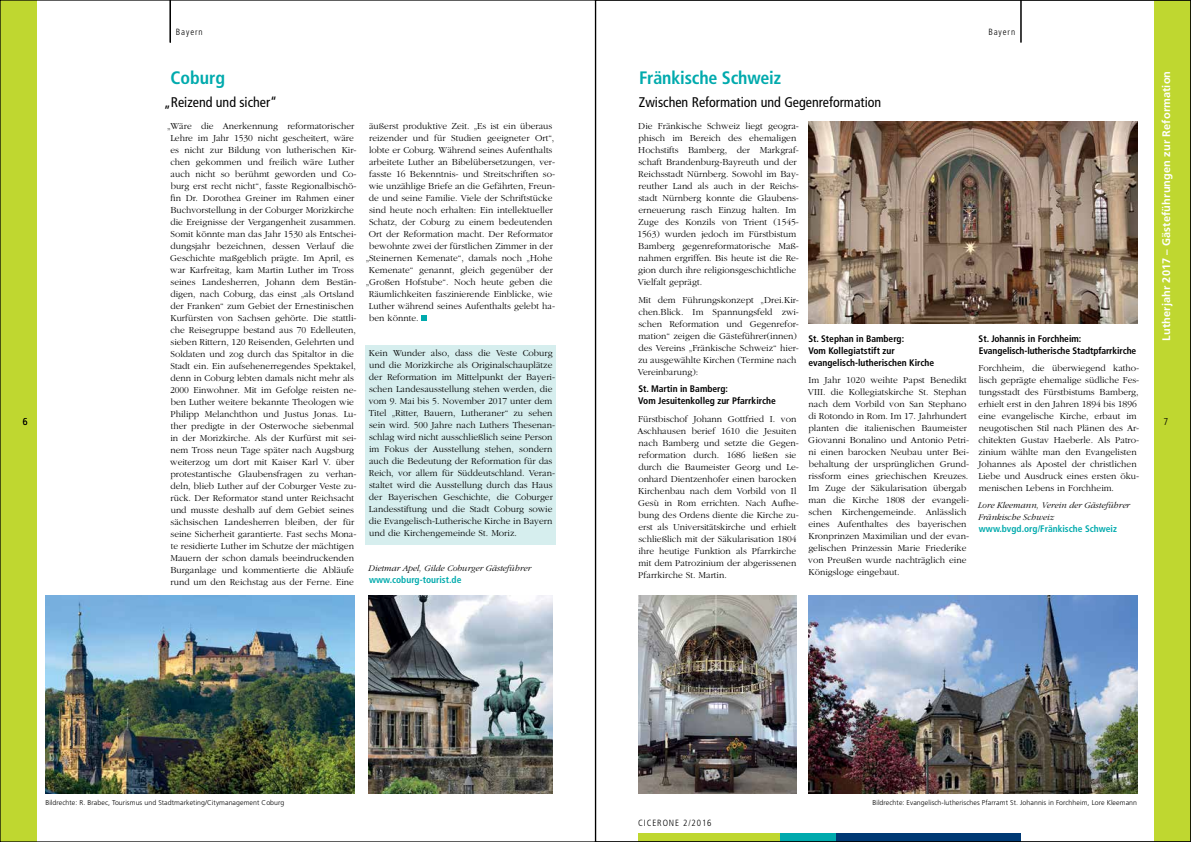
<style>
.page{position:relative;width:1191px;height:842px;background:#fff}
.page>*{position:absolute;margin:0;border:0;box-sizing:border-box;transform-origin:0 0}
.t1{font:700 condensed 18px "Frutiger";letter-spacing:-.01em;color:#00aaad}
.t2{font:condensed 14px "Frutiger";color:#000}
.t3{font:700 11px "Frutiger";letter-spacing:.01em;color:#fff}
.t4{font:300 condensed 10px "Frutiger LT Std";color:#000}
.t5{font:300 9.5px/12px "Garamond";color:#000}
.t6{font:700 condensed 9.5px/12px "Frutiger";color:#000}
.t7{font:700 condensed 9.5px "Frutiger";color:#00aaad}
.t8{font:italic 300 9px/12px "Garamond";color:#000}
.t9{font:300 condensed 9px "Frutiger LT Std";letter-spacing:.1em;color:#000}
.t10{font:300 7px "Frutiger";letter-spacing:.01em;color:#000}
</style>
<div class="page">
<div style="left:365px;top:345px;width:191px;height:199px;background:#d6eeee"></div>
<img style="left:45px;top:595px;width:309px;height:199px">
<img style="left:369px;top:595px;width:184px;height:199px">
<img style="left:638px;top:595px;width:159px;height:199px">
<img style="left:808px;top:595px;width:329px;height:199px">
<img style="left:808px;top:122px;width:329px;height:201px">
<svg style="left:421px;top:315px;width:6px;height:6px"></svg>
<div style="left:0;top:0;width:37px;height:842px;background:#bfd730"></div>
<div style="left:1154px;top:0;width:37px;height:842px;background:#bfd730"></div>
<div style="left:638px;top:833px;width:142px;height:9px;background:#bfd730"></div>
<div style="left:780px;top:833px;width:56px;height:9px;background:#00aaad"></div>
<div style="left:836px;top:833px;width:184px;height:9px;background:#003974"></div>
<hr style="left:170px;top:0;width:1px;height:43px;background:#000">
<hr style="left:1020px;top:0;width:1px;height:43px;background:#000">
<p class="t9" style="left:176px;top:27px;width:28px">Bayern</p>
<p class="t9" style="left:988px;top:27px;width:28px">Bayern</p>
<h1 class="t1" style="left:171px;top:67px;width:56px">Coburg</h1>
<h2 class="t2" style="left:164px;top:94px;width:115px">„Reizend und sicher“</h2>
<h1 class="t1" style="left:639px;top:67px;width:144px">Fränkische Schweiz</h1>
<h2 class="t2" style="left:639px;top:94px;width:244px">Zwischen Reformation und Gegenreformation</h2>
<p class="t3" style="left:1159px;top:341px;width:271px;rotate:-90deg">Lutherjahr 2017 – Gästeführungen zur Reformation</p>
<p class="t5" style="left:167px;top:120px;width:191px;text-align:center">„Wäre die Anerkennung reformatorischer Lehre im Jahr 1530 nicht gescheitert, wäre es nicht zur Bildung von lutherischen Kir&shy;chen gekommen und freilich wäre Luther auch nicht so berühmt geworden und Co&shy;burg erst recht nicht“, fasste Regionalbischö&shy;fin Dr. Dorothea Greiner im Rahmen einer Buchvorstellung in der Coburger Morizkirche die Ereignisse der Vergangenheit zusammen.<br>Somit könnte man das Jahr 1530 als Entschei&shy;dungsjahr bezeichnen, dessen Verlauf die Geschichte maßgeblich prägte. Im April, es war Karfreitag, kam Martin Luther im Tross seines Landesherren, Johann dem Bestän&shy;digen, nach Coburg, das einst „als Ortsland der Franken“ zum Gebiet der Ernestinischen Kurfürsten von Sachsen gehörte. Die stattli&shy;che Reisegruppe bestand aus 70 Edelleuten, sieben Rittern, 120 Reisenden, Gelehrten und Soldaten und zog durch das Spitaltor in die Stadt ein. Ein aufsehenerregendes Spektakel, denn in Coburg lebten damals nicht mehr als 2000 Einwohner. Mit im Gefolge reisten ne&shy;ben Luther weitere bekannte Theologen wie Philipp Melanchthon und Justus Jonas. Lu&shy;ther predigte in der Osterwoche siebenmal in der Morizkirche. Als der Kurfürst mit sei&shy;nem Tross neun Tage später nach Augsburg weiterzog um dort mit Kaiser Karl V. über protestantische Glaubensfragen zu verhan&shy;deln, blieb Luther auf der Coburger Veste zu&shy;rück. Der Reformator stand unter Reichsacht und musste deshalb auf dem Gebiet seines sächsischen Landesherren bleiben, der für seine Sicherheit garantierte. Fast sechs Mona&shy;te residierte Luther im Schutze der mächtigen Mauern der schon damals beeindruckenden Burganlage und kommentierte die Abläufe rund um den Reichstag aus der Ferne. Eine</p>
<p class="t5" style="left:369px;top:120px;width:185px">äußerst produktive Zeit. „Es ist ein überaus</p>
<p class="t5" style="left:637px;top:120px;width:163px">Die Fränkische Schweiz liegt geogra&shy;phisch im Bereich des ehemaligen Hochstifts Bamberg, der Markgraf&shy;schaft Brandenburg-Bayreuth und der Reichsstadt Nürnberg. Sowohl im Bay&shy;reuther Land als auch in der Reichs&shy;stadt Nürnberg konnte die Glaubens&shy;erneuerung rasch Einzug halten. Im Zuge des Konzils von Trient (1545- 1563) wurden jedoch im Fürstbistum Bamberg gegenreformatorische Maß&shy;nahmen ergriffen. Bis heute ist die Re&shy;gion durch ihre religionsgeschichtliche Vielfalt geprägt.</p>
<p class="t5" style="left:638px;top:294px;width:163px">Mit dem Führungskonzept „Drei.Kir&shy;chen.Blick. Im Spannungsfeld zwi&shy;schen Reformation und Gegenrefor&shy;mation“ zeigen die Gästeführer(innen) des Vereins „Fränkische Schweiz“ hier&shy;zu ausgewählte Kirchen (Termine nach Vereinbarung):</p>
<p class="t6" style="left:638px;top:383px;width:139px">St. Martin in Bamberg:<br>Vom Jesuitenkolleg zur Pfarrkirche</p>
<p class="t5" style="left:637px;top:413px;width:163px">Fürstbischof Johann Gottfried I. von Aschhausen berief 1610 die Jesuiten nach Bamberg und setzte die Gegen&shy;reformation durch. 1686 ließen sie durch die Baumeister Georg und Le&shy;onhard Dientzenhofer einen barocken Kirchenbau nach dem Vorbild von Il Gesù in Rom errichten. Nach Aufhe&shy;bung des Ordens diente die Kirche zu&shy;erst als Universitätskirche und erhielt schließlich mit der Säkularisation 1804 ihre heutige Funktion als Pfarrkirche mit dem Patrozinium der abgerissenen Pfarrkirche St. Martin.</p>
<p class="t5" style="left:369px;top:132px;width:187px">reizender und für Studien geeigneter Ort“,</p>
<p class="t5" style="left:369px;top:144px;width:185px">lobte er Coburg. Während seines Aufenthalts</p>
<p class="t5" style="left:369px;top:156px;width:187px">arbeitete Luther an Bibelübersetzungen, ver-</p>
<p class="t5" style="left:369px;top:168px;width:187px">fasste 16 Bekenntnis- und Streitschriften so-</p>
<p class="t5" style="left:369px;top:180px;width:188px">wie unzählige Briefe an die Gefährten, Freun-</p>
<p class="t5" style="left:369px;top:192px;width:185px">de und seine Familie. Viele der Schriftstücke</p>
<p class="t5" style="left:369px;top:204px;width:185px">sind heute noch erhalten: Ein intellektueller</p>
<p class="t5" style="left:369px;top:216px;width:185px">Schatz, der Coburg zu einem bedeutenden</p>
<p class="t5" style="left:369px;top:228px;width:186px">Ort der Reformation macht. Der Reformator</p>
<p class="t5" style="left:369px;top:240px;width:185px">bewohnte zwei der fürstlichen Zimmer in der</p>
<p class="t5" style="left:366px;top:252px;width:188px">„Steinernen Kemenate“, damals noch „Hohe</p>
<p class="t5" style="left:369px;top:264px;width:185px">Kemenate“ genannt, gleich gegenüber der</p>
<p class="t5" style="left:366px;top:276px;width:188px">„Großen Hofstube“. Noch heute geben die</p>
<p class="t5" style="left:369px;top:288px;width:185px">Räumlichkeiten faszinierende Einblicke, wie</p>
<p class="t5" style="left:369px;top:300px;width:188px">Luther während seines Aufenthalts gelebt ha-</p>
<p class="t5" style="left:369px;top:312px;width:51px">ben könnte.</p>
<p class="t5" style="left:369px;top:348px;width:188px">Kein Wunder also, dass die Veste Coburg und die Morizkirche als Originalschauplätze der Reformation im Mittelpunkt der Bayeri&shy;schen Landesausstellung stehen werden, die vom 9. Mai bis 5. November 2017 unter dem Titel „Ritter, Bauern, Lutheraner“ zu sehen sein wird. 500 Jahre nach Luthers Thesenan&shy;schlag wird nicht ausschließlich seine Person im Fokus der Ausstellung stehen, sondern auch die Bedeutung der Reformation für das Reich, vor allem für Süddeutschland. Veran&shy;staltet wird die Ausstellung durch das Haus der Bayerischen Geschichte, die Coburger Landesstiftung und die Stadt Coburg sowie die Evangelisch-Lutherische Kirche in Bayern und die Kirchengemeinde St. Moriz.</p>
<p class="t8" style="left:368px;top:562px;width:164px">Dietmar Apel, Gilde Coburger Gästeführer</p>
<p class="t7" style="left:369px;top:574px;width:94px">www.coburg-tourist.de</p>
<p class="t6" style="left:978px;top:332px;width:159px">St. Johannis in Forchheim:<br>Evangelisch-lutherische Stadtpfarrkirche</p>
<p class="t5" style="left:978px;top:362px;width:162px">Forchheim, die überwiegend katho&shy;lisch geprägte ehemalige südliche Fes&shy;tungsstadt des Fürstbistums Bamberg, erhielt erst in den Jahren 1894 bis 1896 eine evangelische Kirche, erbaut im neugotischen Stil nach Plänen des Ar&shy;chitekten Gustav Haeberle. Als Patro&shy;zinium wählte man den Evangelisten Johannes als Apostel der christlichen Liebe und Ausdruck eines ersten öku&shy;menischen Lebens in Forchheim.</p>
<p class="t8" style="left:977px;top:499px;width:153px">Lore Kleemann, Verein der Gästeführer<br>Fränkische Schweiz</p>
<p class="t7" style="left:979px;top:523px;width:139px">www.bvgd.org/Fränkische Schweiz</p>
<p class="t6" style="left:808px;top:332px;width:127px">St. Stephan in Bamberg:<br>Vom Kollegiatstift zur evangelisch-lutherischen Kirche</p>
<p class="t5" style="left:808px;top:374px;width:163px">Im Jahr 1020 weihte Papst Benedikt VIII. die Kollegiatskirche St. Stephan nach dem Vorbild von San Stephano di Rotondo in Rom. Im 17. Jahrhundert planten die italienischen Baumeister Giovanni Bonalino und Antonio Petri&shy;ni einen barocken Neubau unter Bei&shy;behaltung der ursprünglichen Grund&shy;rissform eines griechischen Kreuzes.<br>Im Zuge der Säkularisation übergab man die Kirche 1808 der evangeli&shy;schen Kirchengemeinde. Anlässlich eines Aufenthaltes des bayerischen Kronprinzen Maximilian und der evan&shy;gelischen Prinzessin Marie Friederike von Preußen wurde nachträglich eine Königsloge eingebaut.</p>
<p class="t4" style="left:23px;top:416px;width:6px">6</p>
<p class="t4" style="left:1163px;top:415px;width:6px">7</p>
<p class="t10" style="left:45px;top:798px;width:241px">Bildrechte: R. Brabec, Tourismus und Stadtmarketing/Citymanagement Coburg</p>
<p class="t9" style="left:638px;top:818px;width:75px">CICERONE 2/2016</p>
<p class="t10" style="left:872px;top:798px;width:266px">Bildrechte: Evangelisch-lutherisches Pfarramt St. Johannis in Forchheim, Lore Kleemann</p>
</div>
